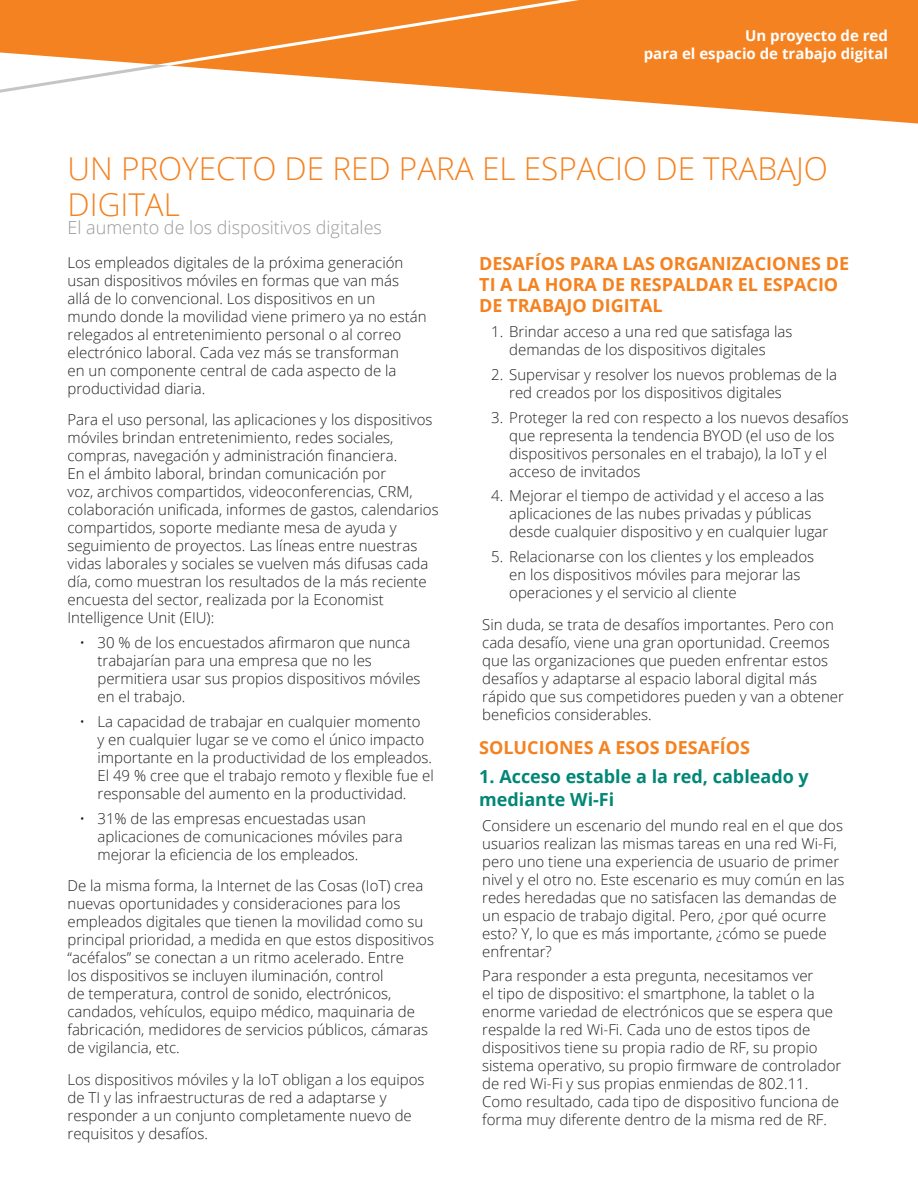
<style>
.page{position:relative;width:918px;height:1188px;background:#fff}
.page>*{position:absolute;margin:0;border:0;box-sizing:border-box;transform-origin:0 0}
.t1{font:300 31.5px "Open Sans";color:#f58220}
.t2{font:700 18px/21px "Open Sans";color:#f58220}
.t3{font:700 18px/22.5px "Open Sans";color:#008775}
.t4{font:300 18px "Open Sans";color:#989999}
.t5{font:300 15px/18px "Open Sans";color:#231f20}
.t6{font:700 15px/18px "Open Sans";color:#fff;text-align:right}
</style>
<div class="page">
<svg style="left:0;top:0;width:170px;height:93px"></svg>
<svg style="left:170px;top:0;width:748px;height:124px;fill:#f58220"></svg>
<p class="t6" style="left:644px;top:27px;width:246px">UN PROYECTO DE RED<br>PARA EL ESPACIO DE TRABAJO DIGITAL</p>
<h1 class="t1" style="left:68px;top:147px;width:74px">Un pro</h1>
<h1 class="t1" style="left:182px;top:147px;width:169px">yecto de red</h1>
<h1 class="t1" style="left:399px;top:147px;width:19px">para</h1>
<h1 class="t1" style="left:482px;top:147px;width:60px">el espa</h1>
<h1 class="t1" style="left:596px;top:147px;width:228px">cio de trabajo</h1>
<h1 class="t1" style="left:68px;top:183px;width:114px">digital</h1>
<p class="t4" style="left:68px;top:215px;width:316px">El aumento de los dispositivos digitales</p>
<p class="t5" style="left:68px;top:253px;width:361px">Los empleados digitales de la próxima generación usan dispositivos móviles en formas que van más<br>allá de lo convencional. Los dispositivos en un mundo donde la movilidad viene primero ya no están relegados al entretenimiento personal o al correo electrónico laboral. Cada vez más se transforman<br>en un componente central de cada aspecto de la productividad diaria.</p>
<p class="t5" style="left:68px;top:411px;width:373px">Para el uso personal, las aplicaciones y los dispositivos móviles brindan entretenimiento, redes sociales, compras, navegación y administración financiera.<br>En el ámbito laboral, brindan comunicación por<br>voz, archivos compartidos, videoconferencias, CRM, colaboración unificada, informes de gastos, calendarios compartidos, soporte mediante mesa de ayuda y seguimiento de proyectos. Las líneas entre nuestras vidas laborales y sociales se vuelven más difusas cada día, como muestran los resultados de la más reciente encuesta del sector, realizada por la Economist<br>I ntelligence Unit (EI U):</p>
<p class="t5" style="left:98px;top:633px;width:325px;text-indent:-18px">• 30 % de los encuestados afirmaron que nunca trabajarían para una empresa que no les permitiera usar sus propios dispositivos móviles en el trabajo.</p>
<p class="t5" style="left:98px;top:712px;width:338px;text-indent:-18px">• La capacidad de trabajar en cualquier momento<br>y en cualquier lugar se ve como el único impacto importante en la productividad de los empleados.<br>El 49 % cree que el trabajo remoto y flexible fue el responsable del aumento en la productividad.</p>
<p class="t5" style="left:98px;top:809px;width:307px;text-indent:-18px">• 31% de las empresas encuestadas usan aplicaciones de comunicaciones móviles para mejorar la eficiencia de los empleados.</p>
<p class="t5" style="left:68px;top:876px;width:368px">De la misma forma, la I nternet de las Cosas (I oT) crea nuevas oportunidades y consideraciones para los empleados digitales que tienen la movilidad como su principal prioridad, a medida en que estos dispositivos “acéfalos” se conectan a un ritmo acelerado. Entre<br>los dispositivos se incluyen iluminación, control<br>de temperatura, control de sonido, electrónicos, candados, vehículos, equipo médico, maquinaria de fabricación, medidores de servicios públicos, cámaras de vigilancia, etc.</p>
<p class="t5" style="left:68px;top:1070px;width:358px">Los dispositivos móviles y la I oT obligan a los equipos de TI y las infraestructuras de red a adaptarse y responder a un conjunto completamente nuevo de requisitos y desafíos.</p>
<p class="t2" style="left:479px;top:253px;width:371px">DESAFÍOS PARA LAS ORGANIZACIONES DE<br>TI A LA HORA DE RESPALDAR EL ESPACIO<br>DE TRABAJO DIGITAL</p>
<p class="t5" style="left:491px;top:322px;width:303px;text-align:center">1. Brindar acceso a una red que satisfaga las demandas de los dispositivos digitales</p>
<p class="t5" style="left:509px;top:365px;width:330px;text-indent:-18px">2. Supervisar y resolver los nuevos problemas de la red creados por los dispositivos digitales</p>
<p class="t5" style="left:509px;top:408px;width:341px;text-indent:-18px">3. Proteger la red con respecto a los nuevos desafíos que representa la tendencia BYOD (el uso de los dispositivos personales en el trabajo), la I oT y el acceso de invitados</p>
<p class="t5" style="left:509px;top:486px;width:321px;text-indent:-18px">4. Mejorar el tiempo de actividad y el acceso a las aplicaciones de las nubes privadas y públicas desde cualquier dispositivo y en cualquier lugar</p>
<p class="t5" style="left:509px;top:547px;width:306px;text-indent:-18px">5. Relacionarse con los clientes y los empleados en los dispositivos móviles para mejorar las operaciones y el servicio al cliente</p>
<p class="t5" style="left:482px;top:615px;width:363px">Sin duda, se trata de desafíos importantes. Pero con cada desafío, viene una gran oportunidad. Creemos que las organizaciones que pueden enfrentar estos desafíos y adaptarse al espacio laboral digital más rápido que sus competidores pueden y van a obtener beneficios considerables.</p>
<p class="t2" style="left:479px;top:737px;width:272px">SOLUCIONES A ESOS DESAFÍOS</p>
<p class="t3" style="left:479px;top:765px;width:331px">1. ACCESO ESTABLE A LA RED, CABLEADO Y<br>MEDIANTE WI-FI</p>
<p class="t5" style="left:482px;top:816px;width:364px">Considere un escenario del mundo real en el que dos usuarios realizan las mismas tareas en una red Wi-Fi, pero uno tiene una experiencia de usuario de primer nivel y el otro no. Este escenario es muy común en las redes heredadas que no satisfacen las demandas de un espacio de trabajo digital. Pero, ¿por qué ocurre esto? Y, lo que es más importante, ¿cómo se puede enfrentar?</p>
<p class="t5" style="left:482px;top:966px;width:361px">Para responder a esta pregunta, necesitamos ver<br>el tipo de dispositivo: el smartphone, la tablet o la enorme variedad de electrónicos que se espera que respalde la red Wi-Fi. Cada uno de estos tipos de dispositivos tiene su propia radio de RF, su propio sistema operativo, su propio firmware de controlador de red Wi-Fi y sus propias enmiendas de 802.11.<br>Como resultado, cada tipo de dispositivo funciona de forma muy diferente dentro de la misma red de RF.</p>
</div>
